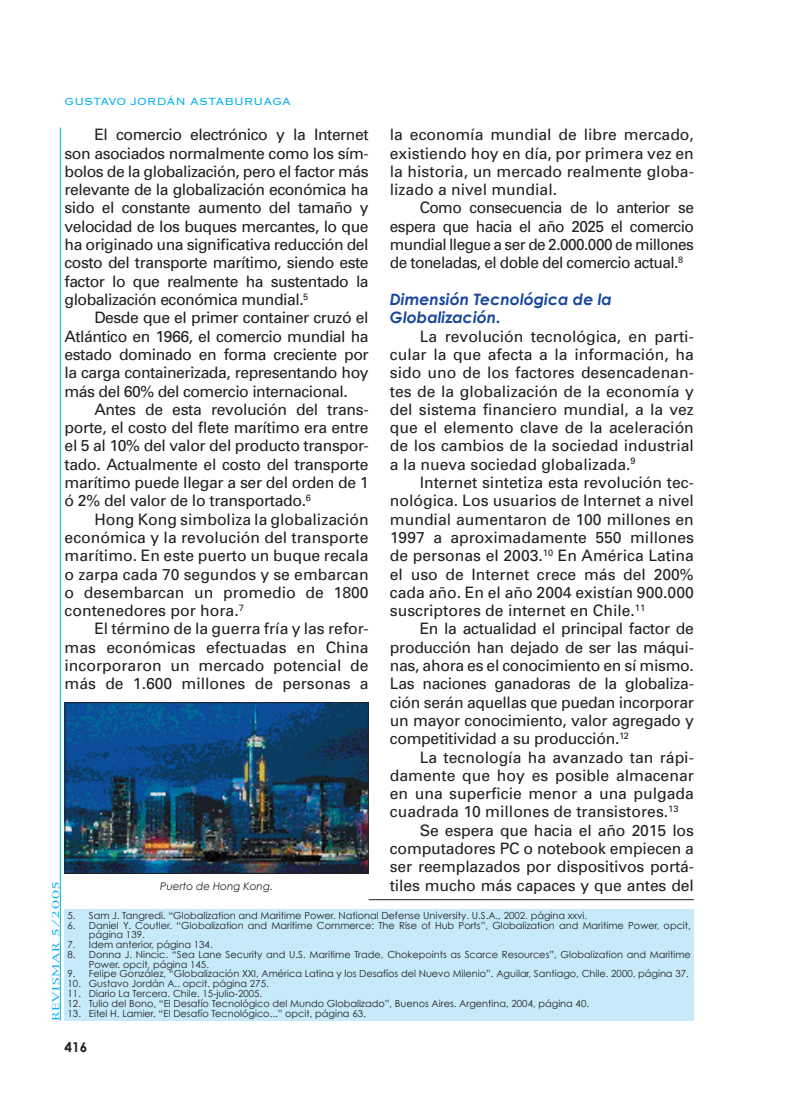
<style>
.page{position:relative;width:806px;height:1119px;background:#fff}
.page>*{position:absolute;margin:0;border:0;box-sizing:border-box;transform-origin:0 0}
.t1{font:15.75px/18.3px "Univers";letter-spacing:-.01em;color:#231f20;text-align:justify}
.t2{font:italic 700 15.75px/18.3px "Century Gothic";color:#18469d}
.t3{font:300 13.5px "Copperplate";color:#00aeef}
.t4{font:700 13.5px "Century Gothic";color:#231f20}
.t5{font:italic 10.5px "Century Gothic";color:#231f20}
.t6{font:9.75px/9.8px "Century Gothic";color:#231f20}
.t7{font:9px "New York";letter-spacing:.05em;color:#00aeef;scale:1.5 1}
</style>
<div class="page">
<hr style="left:60px;top:128px;width:1px;height:892px;background:#00aeef">
<div style="left:65px;top:909px;width:629px;height:111px;background:#c6eafa"></div>
<hr style="left:369px;top:899px;width:325px;height:1px;background:#231f20">
<img style="left:67px;top:704px;width:300px;height:168px">
<div style="left:65px;top:702px;width:304px;height:172px;border:1px solid #231f20"></div>
<p class="t3" style="left:65px;top:93px;width:228px">GUSTAVO JORDÁN ASTABURUAGA</p>
<p class="t1" style="left:390px;top:126px;width:306px">la economía mundial de libre mercado, existiendo hoy en día, por primera vez en la historia, un mercado realmente globa&shy;lizado a nivel mundial.</p>
<p class="t1" style="left:390px;top:199px;width:306px;text-indent:30px">Como consecuencia de lo anterior se espera que hacia el año 2025 el comercio mundial llegue a ser de 2.000.000 de millones de toneladas, el doble del comercio actual.<sup>8</sup></p>
<p class="t2" style="left:390px;top:290px;width:224px">Dimensión Tecnológica de la<br>Globalización.</p>
<p class="t1" style="left:390px;top:327px;width:306px;text-indent:30px">La revolución tecnológica, en parti&shy;cular la que afecta a la información, ha sido uno de los factores desencadenan&shy;tes de la globalización de la economía y del sistema financiero mundial, a la vez que el elemento clave de la aceleración de los cambios de la sociedad industrial a la nueva sociedad globalizada.<sup>9</sup></p>
<p class="t1" style="left:390px;top:473px;width:306px;text-indent:30px">Internet sintetiza esta revolución tec&shy;nológica. Los usuarios de Internet a nivel mundial aumentaron de 100 millones en 1997 a aproximadamente 550 millones de personas el 2003.<sup>10</sup> En América Latina el uso de Internet crece más del 200% cada año. En el año 2004 existían 900.000 suscriptores de internet en Chile.<sup>11</sup></p>
<p class="t1" style="left:390px;top:620px;width:306px;text-indent:30px">En la actualidad el principal factor de producción han dejado de ser las máqui&shy;nas, ahora es el conocimiento en sí mismo.<br>Las naciones ganadoras de la globaliza&shy;ción serán aquellas que puedan incorporar un mayor conocimiento, valor agregado y competitividad a su producción.<sup>12</sup></p>
<p class="t1" style="left:420px;top:748px;width:276px">La tecnología ha avanzado tan rápi-</p>
<p class="t1" style="left:390px;top:766px;width:305px">damente que hoy es posible almacenar</p>
<p class="t1" style="left:390px;top:785px;width:306px">en una superficie menor a una pulgada</p>
<p class="t1" style="left:390px;top:803px;width:290px">cuadrada 10 millones de transistores.<sup>13</sup></p>
<p class="t1" style="left:420px;top:821px;width:276px">Se espera que hacia el año 2015 los</p>
<p class="t1" style="left:390px;top:839px;width:306px">computadores PC o notebook empiecen a</p>
<p class="t1" style="left:390px;top:858px;width:306px">ser reemplazados por dispositivos portá-</p>
<p class="t1" style="left:390px;top:876px;width:305px">tiles mucho más capaces y que antes del</p>
<p class="t6" style="left:68px;top:910px;width:521px">5. Sam J. Tangredi. “Globalization and Maritime Power. National Defense University. U.S.A., 2002. página xxvi.</p>
<p class="t6" style="left:89px;top:920px;width:604px;text-indent:-21px">6. Daniel Y. Coutler. “Globalization and Maritime Commerce: The Rise of Hub Ports”, Globalization and Maritime Power, opcit, página 139.</p>
<p class="t6" style="left:68px;top:940px;width:147px">7. Idem anterior, página 134.</p>
<p class="t6" style="left:89px;top:949px;width:604px;text-indent:-21px">8. Donna J. Nincic. “Sea Lane Security and U.S. Maritime Trade, Chokepoints as Scarce Resources”, Globalization and Maritime<br>Power. opcit, página 145.</p>
<p class="t6" style="left:68px;top:969px;width:623px">9. Felipe González, “Globalización XXI, América Latina y los Desafíos del Nuevo Milenio”. Aguilar, Santiago, Chile. 2000. página 37.</p>
<p class="t6" style="left:68px;top:979px;width:203px">10. Gustavo Jordán A.. opcit. página 275.</p>
<p class="t6" style="left:68px;top:988px;width:196px">11. Diario La Tercera. Chile. 15-julio-2005.</p>
<p class="t6" style="left:68px;top:998px;width:523px">12. Tulio del Bono, “El Desafío Tecnológico del Mundo Globalizado”, Buenos Aires. Argentina, 2004, página 40.</p>
<p class="t6" style="left:68px;top:1009px;width:300px">13. Eitel H. Lamier. “El Desafío Tecnológico...” opcit, página 63.</p>
<p class="t1" style="left:65px;top:126px;width:306px;text-indent:30px">El comercio electrónico y la Internet son asociados normalmente como los sím&shy;bolos de la globalización, pero el factor más relevante de la globalización económica ha sido el constante aumento del tamaño y velocidad de los buques mercantes, lo que ha originado una significativa reducción del costo del transporte marítimo, siendo este factor lo que realmente ha sustentado la globalización económica mundial.<sup>5</sup></p>
<p class="t1" style="left:65px;top:309px;width:306px;text-indent:30px">Desde que el primer container cruzó el Atlántico en 1966, el comercio mundial ha estado dominado en forma creciente por la carga containerizada, representando hoy más del 60% del comercio internacional.</p>
<p class="t1" style="left:65px;top:400px;width:306px;text-indent:30px">Antes de esta revolución del trans&shy;porte, el costo del flete marítimo era entre el 5 al 10% del valor del producto transpor&shy;tado. Actualmente el costo del transporte marítimo puede llegar a ser del orden de 1 ó 2% del valor de lo transportado.<sup>6</sup></p>
<p class="t1" style="left:65px;top:510px;width:306px;text-indent:30px">Hong Kong simboliza la globalización económica y la revolución del transporte marítimo. En este puerto un buque recala o zarpa cada 70 segundos y se embarcan o desembarcan un promedio de 1800 contenedores por hora.<sup>7</sup></p>
<p class="t1" style="left:65px;top:620px;width:306px;text-indent:30px">El término de la guerra fría y las refor&shy;mas económicas efectuadas en China incorporaron un mercado potencial de más de 1.600 millones de personas a</p>
<p class="t5" style="left:160px;top:880px;width:114px">Puerto de Hong Kong.</p>
<p class="t7" style="left:50px;top:1021px;width:95px;rotate:-90deg">REVISMAR 5/2005</p>
<p class="t4" style="left:65px;top:1038px;width:24px">416</p>
</div>
